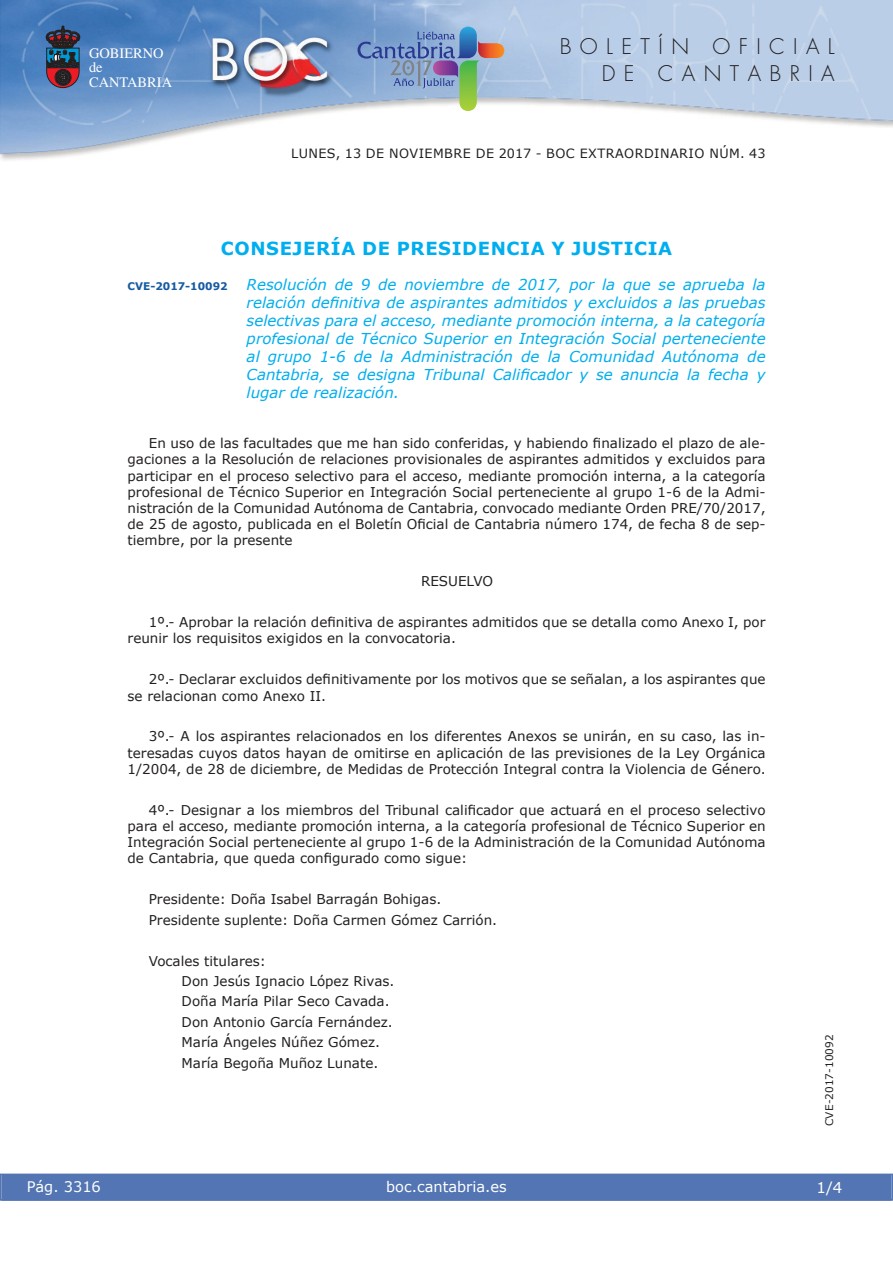
<style>
.page{position:relative;width:893px;height:1263px;background:#fff}
.page>*{position:absolute;margin:0;border:0;box-sizing:border-box;transform-origin:0 0}
.t1{font:300 21px/27px "Futura";letter-spacing:.4em;color:#231f20;text-align:right}
.t2{font:700 18px "Verdana";letter-spacing:.035em;color:#00aeef}
.t3{font:italic 15px/18px "Verdana";color:#00aeef;text-align:justify}
.t4{font:15px "Verdana";color:#fff}
.t5{font:14.55px "Verdana";color:#fff}
.t6{font:14.4px/14.5px "Times";color:#fff}
.t7{font:13.5px/16.2px "Verdana";color:#231f20}
.t8{font:12.75px "Verdana";letter-spacing:.035em;color:#231f20}
.t9{font:10.5px "Verdana";color:#231f20}
.t10{font:700 10.5px "Verdana";color:#165aa2}
</style>
<div class="page">
<img style="left:0;top:0;width:893px;height:161px">
<svg style="left:46px;top:26px;width:34px;height:62px;background:#474054"></svg>
<svg style="left:357px;top:27px;width:148px;height:85px;background:#93a9c1"></svg>
<div style="left:1px;top:1174px;width:890px;height:27px;background:#5375b3"></div>
<div style="left:0;top:1174px;width:893px;height:27px;border:1px solid #5375b3"></div>
<p class="t6" style="left:89px;top:47px;width:85px">GOBIERNO de<br>CANTABRIA</p>
<h1 class="t1" style="left:560px;top:35px;width:277px">BOLETÍN OFICIAL<br>DE CANTABRIA</h1>
<p class="t8" style="left:291px;top:145px;width:476px">LUNES, 13 DE NOVIEMBRE DE 2017 - BOC EXTRAORDINARIO NÚM. 43</p>
<h2 class="t2" style="left:221px;top:237px;width:453px">CONSEJERÍA DE PRESIDENCIA Y JUSTICIA</h2>
<p class="t10" style="left:128px;top:279px;width:102px">CVE-2017-10092</p>
<p class="t3" style="left:247px;top:275px;width:520px">Resolución de 9 de noviembre de 2017, por la que se aprueba la relación definitiva de aspirantes admitidos y excluidos a las pruebas selectivas para el acceso, mediante promoción interna, a la categoría profesional de Técnico Superior en Integración Social perteneciente al grupo 1-6 de la Administración de la Comunidad Autónoma de Cantabria, se designa Tribunal Calificador y se anuncia la fecha y lugar de realización.</p>
<p class="t7" style="left:128px;top:435px;width:639px;text-align:justify;text-indent:21px">En uso de las facultades que me han sido conferidas, y habiendo finalizado el plazo de ale&shy;gaciones a la Resolución de relaciones provisionales de aspirantes admitidos y excluidos para participar en el proceso selectivo para el acceso, mediante promoción interna, a la categoría profesional de Técnico Superior en Integración Social perteneciente al grupo 1-6 de la Admi&shy;nistración de la Comunidad Autónoma de Cantabria, convocado mediante Orden PRE/70/2017, de 25 de agosto, publicada en el Boletín Oficial de Cantabria número 174, de fecha 8 de sep&shy;tiembre, por la presente</p>
<p class="t7" style="left:421px;top:573px;width:74px">RESUELVO</p>
<p class="t7" style="left:128px;top:614px;width:639px;text-indent:21px">1º.- Aprobar la relación definitiva de aspirantes admitidos que se detalla como Anexo I, por reunir los requisitos exigidos en la convocatoria.</p>
<p class="t7" style="left:128px;top:671px;width:639px;text-indent:21px">2º.- Declarar excluidos definitivamente por los motivos que se señalan, a los aspirantes que se relacionan como Anexo II.</p>
<p class="t7" style="left:128px;top:728px;width:639px;text-align:justify;text-indent:21px">3º.- A los aspirantes relacionados en los diferentes Anexos se unirán, en su caso, las in&shy;teresadas cuyos datos hayan de omitirse en aplicación de las previsiones de la Ley Orgánica 1/2004, de 28 de diciembre, de Medidas de Protección Integral contra la Violencia de Género.</p>
<p class="t7" style="left:128px;top:801px;width:639px;text-align:justify;text-indent:21px">4º.- Designar a los miembros del Tribunal calificador que actuará en el proceso selectivo para el acceso, mediante promoción interna, a la categoría profesional de Técnico Superior en Integración Social perteneciente al grupo 1-6 de la Administración de la Comunidad Autónoma de Cantabria, que queda configurado como sigue:</p>
<p class="t7" style="left:149px;top:889px;width:350px;line-height:20.4px">Presidente: Doña Isabel Barragán Bohigas.<br>Presidente suplente: Doña Carmen Gómez Carrión.</p>
<p class="t7" style="left:182px;top:950px;width:214px;line-height:20.4px;text-indent:-33px">Vocales titulares:<br>Don Jesús Ignacio López Rivas.<br>Doña María Pilar Seco Cavada.<br>Don Antonio García Fernández.<br>María Ángeles Núñez Gómez.<br>María Begoña Muñoz Lunate.</p>
<p class="t5" style="left:27px;top:1177px;width:76px">Pág. 3316</p>
<p class="t5" style="left:386px;top:1178px;width:122px">boc.cantabria.es</p>
<p class="t9" style="left:823px;top:1126px;width:93px;rotate:-90deg">CVE-2017-10092</p>
<p class="t4" style="left:816px;top:1178px;width:27px">1/4</p>
</div>
